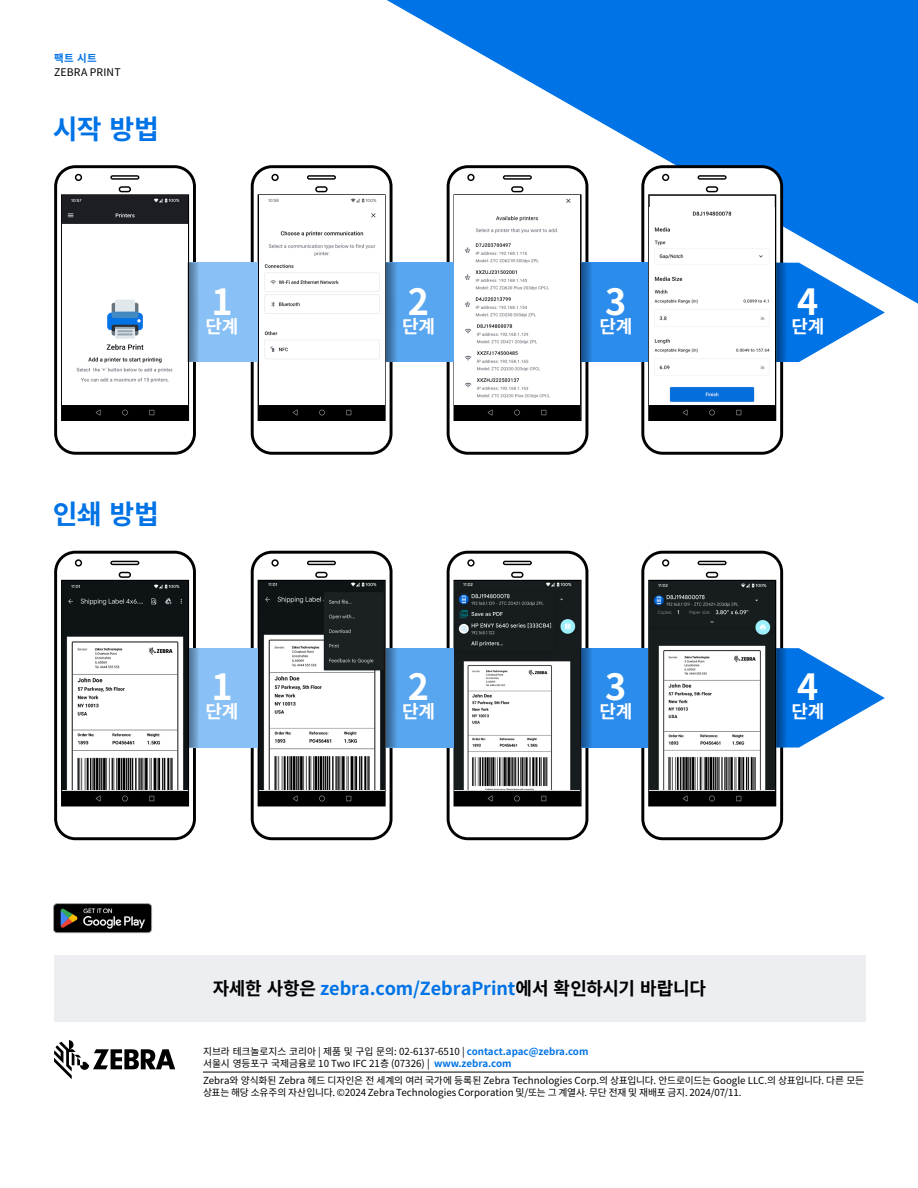
<style>
.page{position:relative;width:918px;height:1188px;background:#fff}
.page>*{position:absolute;margin:0;border:0;box-sizing:border-box;transform-origin:0 0}
.t1{font:700 36px "Noto Sans CJ Kkr";color:#fff}
.t2{font:700 27px "Noto Sans CJ Kkr";letter-spacing:-.01em;color:#0073e6}
.t3{font:700 18px "Noto Sans CJ Kkr";letter-spacing:-.005em;color:#0073e6}
.t4{font:700 18px "Noto Sans CJ Kkr";letter-spacing:-.015em;color:#fff}
.t5{font:10.5px "Noto Sans CJ Kkr";letter-spacing:.015em;color:#000}
.t6{font:700 10.5px "Noto Sans CJ Kkr";color:#0073e6}
.t7{font:9.75px/12px "Noto Sans CJ Kkr";color:#000}
.s1{color:#000}
.s2{font-weight:700;color:#0073e6}
</style>
<div class="page">
<img style="left:53px;top:903px;width:99px;height:31px">
<svg style="left:387px;top:0;width:531px;height:304px;fill:#0073e6"></svg>
<svg style="left:54px;top:165px;width:142px;height:290px"></svg>
<img style="left:63px;top:196px;width:124px;height:209px">
<div style="left:63px;top:405px;width:124px;height:15px;background:#000"></div>
<svg style="left:251px;top:165px;width:142px;height:290px"></svg>
<img style="left:259px;top:196px;width:125px;height:209px">
<div style="left:259px;top:405px;width:125px;height:15px;background:#000"></div>
<svg style="left:447px;top:165px;width:141px;height:290px"></svg>
<img style="left:455px;top:196px;width:125px;height:209px">
<div style="left:455px;top:405px;width:125px;height:15px;background:#000"></div>
<div style="left:189px;top:263px;width:69px;height:99px;background:#89c0f5"></div>
<div style="left:386px;top:263px;width:68px;height:99px;background:#59a6f0"></div>
<div style="left:582px;top:263px;width:66px;height:99px;background:#2c8ceb"></div>
<svg style="left:641px;top:165px;width:244px;height:290px"></svg>
<svg style="left:776px;top:263px;width:19px;height:99px;background:#0162c5"></svg>
<svg style="left:581px;top:263px;width:11px;height:99px"></svg>
<svg style="left:386px;top:263px;width:11px;height:99px"></svg>
<svg style="left:188px;top:263px;width:11px;height:99px"></svg>
<svg style="left:54px;top:551px;width:142px;height:289px"></svg>
<img style="left:63px;top:581px;width:124px;height:210px">
<div style="left:63px;top:791px;width:124px;height:14px;background:#000"></div>
<svg style="left:251px;top:551px;width:142px;height:289px"></svg>
<img style="left:259px;top:581px;width:125px;height:210px">
<div style="left:259px;top:791px;width:125px;height:14px;background:#000"></div>
<svg style="left:447px;top:551px;width:141px;height:289px"></svg>
<img style="left:455px;top:581px;width:125px;height:210px">
<div style="left:455px;top:791px;width:125px;height:14px;background:#000"></div>
<div style="left:189px;top:648px;width:69px;height:100px;background:#89c0f5"></div>
<div style="left:386px;top:648px;width:68px;height:100px;background:#59a6f0"></div>
<div style="left:582px;top:648px;width:66px;height:100px;background:#2c8ceb"></div>
<svg style="left:641px;top:551px;width:244px;height:289px"></svg>
<svg style="left:776px;top:648px;width:19px;height:99px;background:#0162c5"></svg>
<svg style="left:581px;top:648px;width:11px;height:99px"></svg>
<svg style="left:386px;top:648px;width:11px;height:99px"></svg>
<svg style="left:188px;top:648px;width:11px;height:99px"></svg>
<svg style="left:54px;top:1040px;width:121px;height:39px"></svg>
<div style="left:54px;top:955px;width:811px;height:67px;background:#eceef2"></div>
<hr style="left:203px;top:1072px;width:661px;height:1px;background:#000">
<p class="t6" style="left:54px;top:52px;width:44px">팩트 시트</p>
<p class="t5" style="left:54px;top:66px;width:68px">ZEBRA PRINT</p>
<h2 class="t2" style="left:53px;top:114px;width:108px">시작 방법</h2>
<h1 class="t1" style="left:211px;top:281px;width:23px">1</h1>
<h3 class="t4" style="left:206px;top:316px;width:34px">단계</h3>
<h2 class="t2" style="left:53px;top:499px;width:108px">인쇄 방법</h2>
<h1 class="t1" style="left:211px;top:667px;width:23px">1</h1>
<h3 class="t4" style="left:206px;top:701px;width:34px">단계</h3>
<h1 class="t1" style="left:408px;top:281px;width:23px">2</h1>
<h3 class="t4" style="left:402px;top:316px;width:34px">단계</h3>
<h1 class="t1" style="left:408px;top:667px;width:23px">2</h1>
<h3 class="t4" style="left:402px;top:701px;width:34px">단계</h3>
<h1 class="t1" style="left:605px;top:281px;width:23px">3</h1>
<h3 class="t4" style="left:599px;top:316px;width:34px">단계</h3>
<h1 class="t1" style="left:605px;top:667px;width:23px">3</h1>
<h3 class="t4" style="left:599px;top:702px;width:34px">단계</h3>
<h1 class="t1" style="left:797px;top:281px;width:23px">4</h1>
<h3 class="t4" style="left:791px;top:316px;width:34px">단계</h3>
<h1 class="t1" style="left:797px;top:667px;width:23px">4</h1>
<h3 class="t4" style="left:791px;top:702px;width:34px">단계</h3>
<h3 class="t3" style="left:213px;top:978px;width:495px"><span class="s1">자세한 사항은</span> zebra.com/ZebraPrint<span class="s1">에서 확인하시기 바랍니다</span></h3>
<p class="t7" style="left:203px;top:1046px;width:387px">지브라 테크놀로지스 코리아 | 제품 및 구입 문의: 02-6137-6510 | <span class="s2">contact.apac@zebra.com </span>서울시 영등포구 국제금융로 10 Two IFC 21층 (07326) | <span class="s2">www.zebra.com</span></p>
<p class="t7" style="left:203px;top:1075px;width:662px">Zebra와 양식화된 Zebra 헤드 디자인은 전 세계의 여러 국가에 등록된 Zebra Technologies Corp.의 상표입니다. 안드로이드는 Google LLC.의 상표입니다. 다른 모든 상표는 해당 소유주의 자산입니다. ©2024 Zebra Technologies Corporation 및/또는 그 계열사. 무단 전재 및 재배포 금지. 2024/07/11.</p>
</div>
